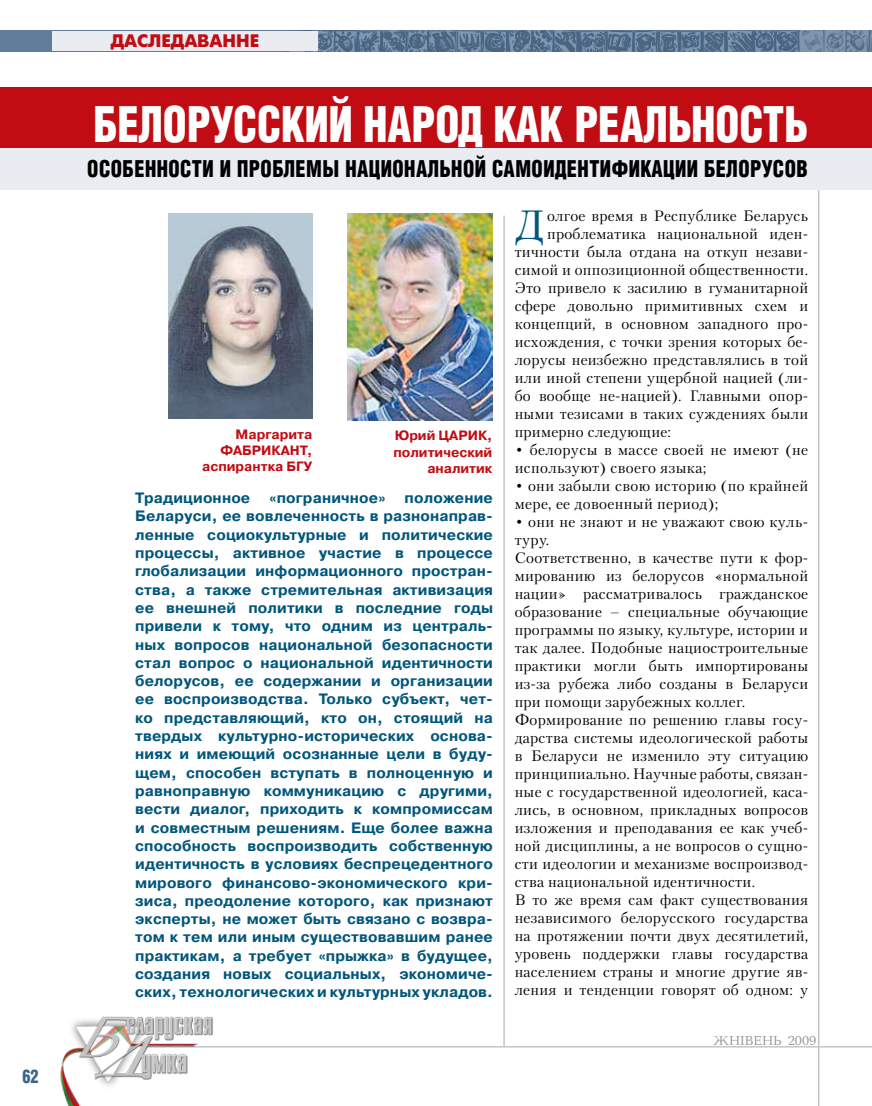
<style>
.page{position:relative;width:872px;height:1106px;background:#fff}
.page>*{position:absolute;margin:0;border:0;box-sizing:border-box;transform-origin:0 0}
.t1{font:700 47.85px "AG Letterica Cond L";color:#fff;scale:.9 1}
.t2{font:40.65px "Petersburg C";color:#00567b}
.t3{font:700 22.5px "AG Letterica Cond L";letter-spacing:.025em;color:#000;scale:.9 1}
.t4{font:18px "Futuris Extra C";color:#c10c13}
.t5{font:700 18px "AG Letterica Cond L";color:#386688;scale:.9 1}
.t6{font:15px/18px "Petersburg C";letter-spacing:.015em;color:#000}
.t7{font:700 15px/18.3px "Pragmatica C";letter-spacing:.01em;color:#00567b;text-align:justify}
.t8{font:700 13.5px/16.2px "Pragmatica C";color:#c10c13;text-align:right}
.t9{font:13.5px "Baltica C";color:#97979b}
</style>
<div class="page">
<img style="left:285px;top:30px;width:587px;height:1px">
<svg style="left:0;top:31px;width:871px;height:21px;background:#5f7995"></svg>
<div style="left:52px;top:31px;width:266px;height:20px;background:#e9ecf1"></div>
<hr style="left:146px;top:1046px;width:726px;height:1px;background:#c3c5c7">
<img style="left:60px;top:1016px;width:170px;height:90px">
<svg style="left:871px;top:31px;width:1px;height:21px"></svg>
<hr style="left:818px;top:182px;width:1px;height:924px;background:#c3c5c7">
<hr style="left:503px;top:215px;width:2px;height:831px;background:#c3c5c7">
<div style="left:0;top:87px;width:872px;height:62px;background:#c10c13"></div>
<div style="left:0;top:148px;width:872px;height:41px;background:#e9ecf1"></div>
<img style="left:169px;top:214px;width:143px;height:204px">
<img style="left:347px;top:214px;width:145px;height:206px">
<p class="t5" style="left:23px;top:1065px;width:20px">62</p>
<p class="t4" style="left:111px;top:31px;width:150px">ДАСЛЕДАВАННЕ</p>
<h1 class="t1" style="left:93px;top:96px;width:795px">Белорусский народ как реальность</h1>
<h3 class="t3" style="left:87px;top:155px;width:802px">Особенности и проблемы национальной самоидентификации белорусов</h3>
<p class="t8" style="left:202px;top:426px;width:112px">Маргарита<br>Фабрикант, аспирантка БГУ</p>
<p class="t7" style="left:135px;top:489px;width:117px">Традиционное</p>
<p class="t7" style="left:269px;top:489px;width:117px">«пограничное»</p>
<p class="t8" style="left:393px;top:428px;width:101px">Юрий Царик, политический аналитик</p>
<p class="t7" style="left:135px;top:489px;width:359px;text-indent:269px">положение Беларуси, ее вовлеченность в разнонаправ&shy;ленные социокультурные и политические процессы, активное участие в процессе глобализации информационного простран&shy;ства, а также стремительная активизация ее внешней политики в последние годы привели к тому, что одним из централь&shy;ных вопросов национальной безопасности стал вопрос о национальной идентичности белорусов, ее содержании и организации ее воспроизводства. Только субъект, чет&shy;ко представляющий, кто он, стоящий на твердых культурно-исторических основа&shy;ниях и имеющий осознанные цели в буду&shy;щем, способен вступать в полноценную и равноправную коммуникацию с другими, вести диалог, приходить к компромиссам и совместным решениям. Еще более важна способность воспроизводить собственную идентичность в условиях беспрецедентного мирового финансово-экономического кри&shy;зиса, преодоление которого, как признают эксперты, не может быть связано с возвра&shy;том к тем или иным существовавшим ранее практикам, а требует «прыжка» в будущее, создания новых социальных, экономиче&shy;ских, технологических и культурных укладов.</p>
<h2 class="t2" style="left:514px;top:200px;width:32px">Д</h2>
<p class="t6" style="left:547px;top:206px;width:262px">олгое время в Республике Беларусь</p>
<p class="t6" style="left:547px;top:224px;width:262px">проблематика национальной иден-</p>
<p class="t6" style="left:514px;top:242px;width:295px">тичности была отдана на откуп незави-</p>
<p class="t6" style="left:514px;top:260px;width:295px">симой и оппозиционной общественности.</p>
<p class="t6" style="left:514px;top:278px;width:295px">Это привело к засилию в гуманитарной</p>
<p class="t6" style="left:514px;top:296px;width:295px">сфере довольно примитивных схем и</p>
<p class="t6" style="left:514px;top:314px;width:295px">концепций, в основном западного про-</p>
<p class="t6" style="left:514px;top:332px;width:295px">исхождения, с точки зрения которых бе-</p>
<p class="t6" style="left:514px;top:350px;width:295px">лорусы неизбежно представлялись в той</p>
<p class="t6" style="left:514px;top:368px;width:295px">или иной степени ущербной нацией (ли-</p>
<p class="t6" style="left:514px;top:386px;width:295px">бо вообще не-нацией). Главными опор-</p>
<p class="t6" style="left:514px;top:404px;width:295px">ными тезисами в таких суждениях были</p>
<p class="t6" style="left:514px;top:422px;width:158px">примерно следующие:</p>
<p class="t6" style="left:514px;top:440px;width:295px">• белорусы в массе своей не имеют (не используют) своего языка;</p>
<p class="t6" style="left:514px;top:476px;width:295px">• они забыли свою историю (по крайней мере, ее довоенный период);</p>
<p class="t6" style="left:514px;top:512px;width:295px">• они не знают и не уважают свою куль&shy;туру.<br>Соответственно, в качестве пути к фор&shy;мированию из белорусов «нормальной нации» рассматривалось гражданское образование – специальные обучающие программы по языку, культуре, истории и так далее. Подобные нациостроительные практики могли быть импортированы из-за рубежа либо созданы в Беларуси при помощи зарубежных коллег.<br>Формирование по решению главы госу&shy;дарства системы идеологической работы в Беларуси не изменило эту ситуацию принципиально. Научные работы, связан&shy;ные с государственной идеологией, каса&shy;лись, в основном, прикладных вопросов изложения и преподавания ее как учеб&shy;ной дисциплины, а не вопросов о сущно&shy;сти идеологии и механизме воспроизвод&shy;ства национальной идентичности.<br>В то же время сам факт существования независимого белорусского государства на протяжении почти двух десятилетий, уровень поддержки главы государства населением страны и многие другие яв&shy;ления и тенденции говорят об одном: у</p>
<p class="t9" style="left:713px;top:1033px;width:105px">ЖНІВень 2009</p>
</div>
